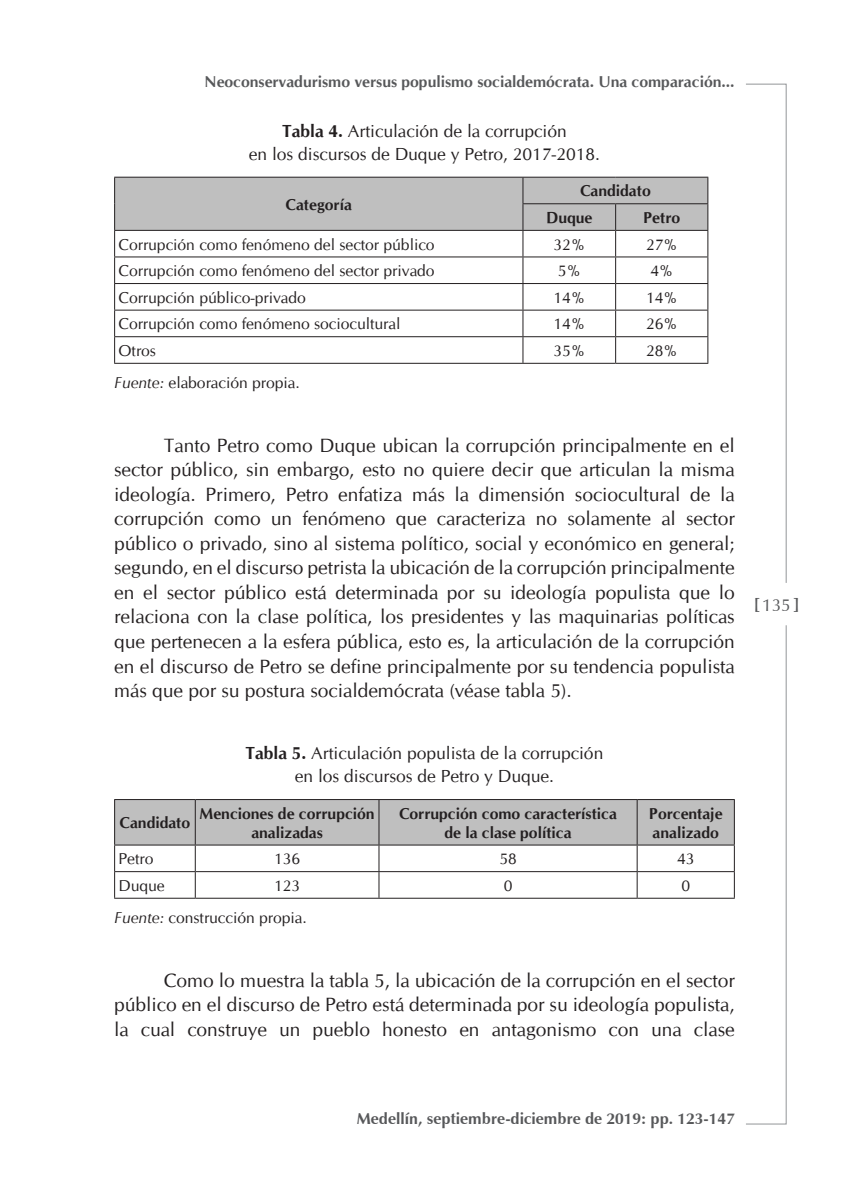
<style>
.page{position:relative;width:849px;height:1191px;background:#fff}
.page>*{position:absolute;margin:0;border:0;box-sizing:border-box;transform-origin:0 0}
.t1{font:19.25px/24.5px "CG Omega";color:#231f20;text-align:justify}
.t2{font:17.5px/22.8px "CG Omega";color:#231f20;text-align:center}
.t3{font:17.5px "Zapf Humanist 601 BT";color:#57585a}
.t4{font:15.75px "CG Omega";color:#231f20}
.t5{font:700 15.75px/18.9px "CG Omega";color:#231f20}
.t6{font:700 15.75px "CG Omega";color:#57585a}
.t7{font:700 15.75px "Zapf Humanist 601 BT";color:#57585a}
.s1{font-weight:700}
.s2{font-style:italic}
</style>
<div class="page">
<svg style="left:746px;top:83px;width:40px;height:500px"></svg>
<svg style="left:746px;top:625px;width:40px;height:499px"></svg>
<hr style="left:114px;top:363px;width:409px;height:1px;background:#231f20">
<hr style="left:523px;top:363px;width:92px;height:1px;background:#231f20">
<hr style="left:615px;top:363px;width:93px;height:1px;background:#231f20">
<svg style="left:114px;top:177px;width:594px;height:186px"></svg>
<hr style="left:114px;top:897px;width:81px;height:1px;background:#231f20">
<hr style="left:195px;top:897px;width:184px;height:1px;background:#231f20">
<hr style="left:379px;top:897px;width:258px;height:1px;background:#231f20">
<hr style="left:637px;top:897px;width:97px;height:1px;background:#231f20">
<svg style="left:114px;top:799px;width:620px;height:98px"></svg>
<p class="t6" style="left:204px;top:72px;width:531px">Neoconservadurismo versus populismo socialdemócrata. Una comparación...</p>
<p class="t2" style="left:249px;top:120px;width:352px"><span class="s1">Tabla 4.</span> Articulación de la corrupción<br>en los discursos de Duque y Petro, 2017-2018.</p>
<p class="t5" style="left:285px;top:195px;width:68px">Categoría</p>
<p class="t5" style="left:546px;top:178px;width:106px;line-height:26.6px;text-indent:34px">Candidato<br>Duque</p>
<p class="t5" style="left:643px;top:208px;width:38px">Petro</p>
<p class="t4" style="left:118px;top:235px;width:317px">Corrupción como fenómeno del sector público</p>
<p class="t4" style="left:553px;top:235px;width:33px">32%</p>
<p class="t4" style="left:646px;top:235px;width:33px">27%</p>
<p class="t4" style="left:118px;top:261px;width:317px">Corrupción como fenómeno del sector privado</p>
<p class="t4" style="left:557px;top:261px;width:24px">5%</p>
<p class="t4" style="left:650px;top:261px;width:24px">4%</p>
<p class="t4" style="left:118px;top:288px;width:189px">Corrupción público-privado</p>
<p class="t4" style="left:553px;top:288px;width:33px">14%</p>
<p class="t4" style="left:645px;top:288px;width:33px">14%</p>
<p class="t4" style="left:118px;top:314px;width:283px">Corrupción como fenómeno sociocultural</p>
<p class="t4" style="left:553px;top:314px;width:33px">14%</p>
<p class="t4" style="left:645px;top:314px;width:33px">26%</p>
<p class="t4" style="left:118px;top:341px;width:39px">Otros</p>
<p class="t4" style="left:553px;top:341px;width:33px">35%</p>
<p class="t4" style="left:645px;top:341px;width:33px">28%</p>
<p class="t4" style="left:114px;top:373px;width:187px"><span class="s2">Fuente:</span> elaboración propia.</p>
<p class="t1" style="left:114px;top:433px;width:622px;text-indent:50px">Tanto Petro como Duque ubican la corrupción principalmente en el sector público, sin embargo, esto no quiere decir que articulan la misma ideología. Primero, Petro enfatiza más la dimensión sociocultural de la corrupción como un fenómeno que caracteriza no solamente al sector público o privado, sino al sistema político, social y económico en general; segundo, en el discurso petrista la ubicación de la corrupción principalmente en el sector público está determinada por su ideología populista que lo relaciona con la clase política, los presidentes y las maquinarias políticas que pertenecen a la esfera pública, esto es, la articulación de la corrupción en el discurso de Petro se define principalmente por su tendencia populista más que por su postura socialdemócrata (véase tabla 5).</p>
<p class="t2" style="left:245px;top:742px;width:359px"><span class="s1">Tabla 5.</span> Articulación populista de la corrupción en los discursos de Petro y Duque.</p>
<p class="t5" style="left:120px;top:813px;width:72px">Candidato</p>
<p class="t5" style="left:199px;top:804px;width:177px;text-align:center">Menciones de corrupción analizadas</p>
<p class="t5" style="left:399px;top:804px;width:219px;text-align:center">Corrupción como característica de la clase política</p>
<p class="t5" style="left:648px;top:804px;width:75px">Porcentaje analizado</p>
<p class="t4" style="left:119px;top:849px;width:36px">Petro</p>
<p class="t4" style="left:274px;top:849px;width:28px">136</p>
<p class="t4" style="left:499px;top:849px;width:19px">58</p>
<p class="t4" style="left:676px;top:849px;width:19px">43</p>
<p class="t4" style="left:119px;top:876px;width:48px">Duque</p>
<p class="t4" style="left:274px;top:876px;width:28px">123</p>
<p class="t4" style="left:503px;top:876px;width:10px">0</p>
<p class="t4" style="left:681px;top:876px;width:10px">0</p>
<p class="t4" style="left:114px;top:907px;width:194px"><span class="s2">Fuente:</span> construcción propia.</p>
<p class="t1" style="left:114px;top:968px;width:622px;text-indent:50px">Como lo muestra la tabla 5, la ubicación de la corrupción en el sector público en el discurso de Petro está determinada por su ideología populista, la cual construye un pueblo honesto en antagonismo con una clase</p>
<p class="t3" style="left:753px;top:594px;width:47px"><span class="s1">[</span>135<span class="s1">]</span></p>
<p class="t7" style="left:357px;top:1109px;width:379px">Medellín, septiembre-diciembre de 2019: pp. 123-147</p>
</div>
